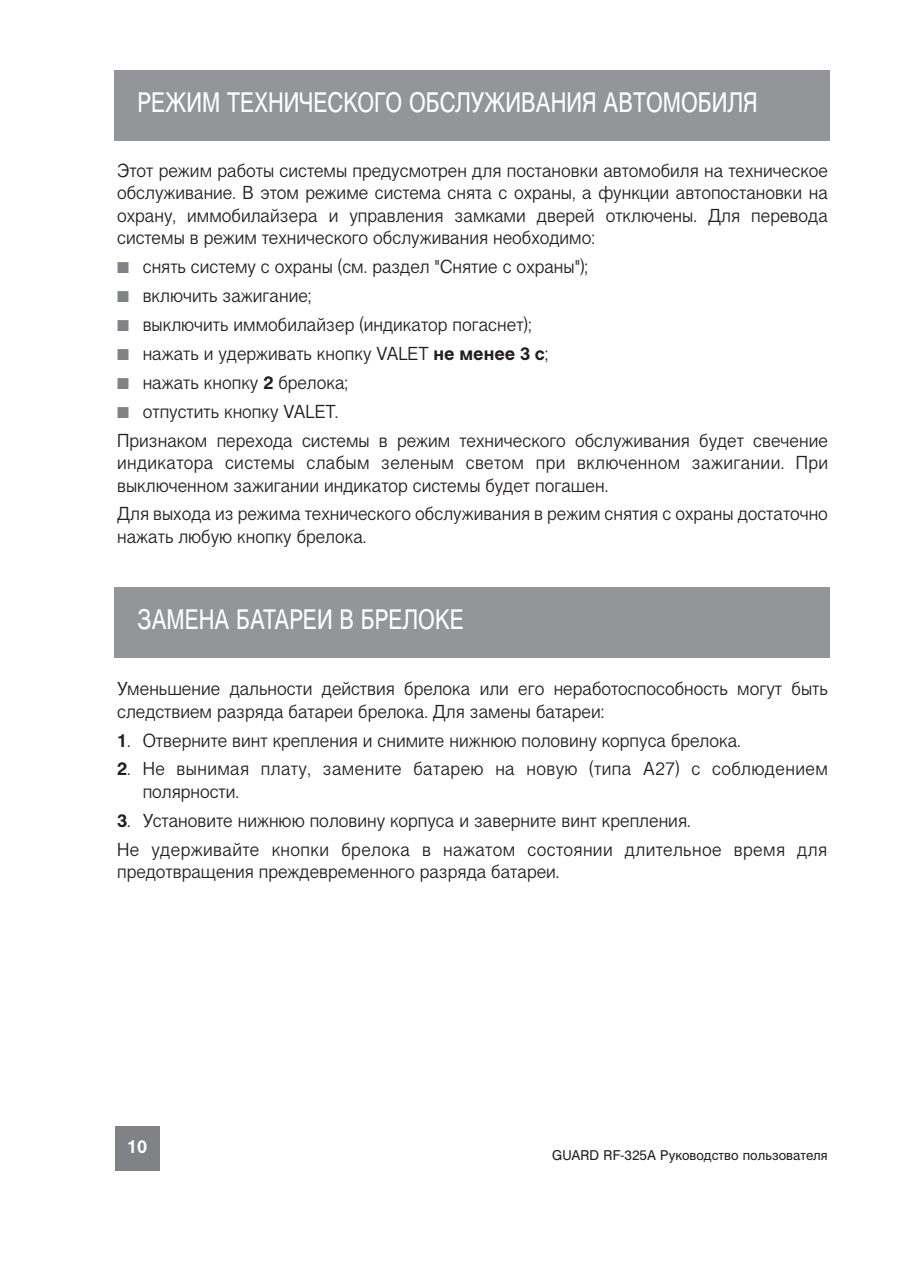
<style>
.page{position:relative;width:913px;height:1276px;background:#fff}
.page>*{position:absolute;margin:0;border:0;box-sizing:border-box;transform-origin:0 0}
.t1{font:condensed 27px "Cyrvetica";color:#fff}
.t2{font:18px/22.5px "Cyrvetica Extra";color:#231f20}
.t3{font:18px/22.5px "Cyrvetica Extra";letter-spacing:.02em;color:#231f20}
.t4{font:700 18px "Cyrvetica";color:#fff}
.t5{font:13.5px "Cyrvetica";color:#231f20}
.s1{color:#808285}
.s2{font-family:"Cyrvetica";font-weight:700}
</style>
<div class="page">
<div style="left:115px;top:1126px;width:44px;height:45px;background:#808285"></div>
<div style="left:115px;top:70px;width:714px;height:70px;background:#939598"></div>
<div style="left:115px;top:587px;width:714px;height:70px;background:#939598"></div>
<h1 class="t1" style="left:137px;top:93px;width:621px">РЕЖИМ ТЕХНИЧЕСКОГО ОБСЛУЖИВАНИЯ АВТОМОБИЛЯ</h1>
<p class="t2" style="left:117px;top:161px;width:712px;text-align:justify">Этот режим работы системы предусмотрен для постановки автомобиля на техническое обслуживание. В этом режиме система снята с охраны, а функции автопостановки на охрану, иммобилайзера и управления замками дверей отключены. Для перевода системы в режим технического обслуживания необходимо:</p>
<p class="t2" style="left:117px;top:257px;width:472px"><span class="s1">■</span> снять систему с охраны (см. раздел "Снятие с охраны");</p>
<p class="t2" style="left:117px;top:286px;width:196px"><span class="s1">■</span> включить зажигание;</p>
<p class="t2" style="left:117px;top:315px;width:416px"><span class="s1">■</span> выключить иммобилайзер (индикатор погаснет);</p>
<p class="t2" style="left:117px;top:344px;width:432px"><span class="s1">■</span> нажать и удерживать кнопку VALET <span class="s2">не менее 3 с</span>;</p>
<p class="t2" style="left:117px;top:373px;width:232px"><span class="s1">■</span> нажать кнопку <span class="s2">2</span> брелока;</p>
<p class="t2" style="left:117px;top:398px;width:712px;line-height:28.8px"><span class="s1">■</span> отпустить кнопку VALET.<br>Признаком перехода системы в режим технического обслуживания будет свечение</p>
<p class="t2" style="left:117px;top:453px;width:712px">индикатора системы слабым зеленым светом при включенном зажигании. При выключенном зажигании индикатор системы будет погашен.</p>
<p class="t2" style="left:117px;top:504px;width:712px">Для выхода из режима технического обслуживания в режим снятия с охраны достаточно нажать любую кнопку брелока.</p>
<h1 class="t1" style="left:137px;top:609px;width:328px">ЗАМЕНА БАТАРЕИ В БРЕЛОКЕ</h1>
<p class="t2" style="left:117px;top:679px;width:712px">Уменьшение дальности действия брелока или его неработоспособность могут быть следствием разряда батареи брелока. Для замены батареи:</p>
<p class="t2" style="left:117px;top:730px;width:624px"><span class="s2">1</span>. Отверните винт крепления и снимите нижнюю половину корпуса брелока.</p>
<p class="t3" style="left:143px;top:759px;width:686px;text-indent:-26px"><span class="s2">2</span>. Не вынимая плату, замените батарею на новую (типа А27) с соблюдением полярности.</p>
<p class="t2" style="left:117px;top:808px;width:711px;line-height:28.8px"><span class="s2">3</span>. Установите нижнюю половину корпуса и заверните винт крепления.<br>Не удерживайте кнопки брелока в нажатом состоянии длительное время для</p>
<p class="t2" style="left:117px;top:862px;width:443px">предотвращения преждевременного разряда батареи.</p>
<p class="t4" style="left:127px;top:1138px;width:22px">10</p>
<p class="t5" style="left:552px;top:1150px;width:277px">GUARD RF-325A Руководство пользователя</p>
</div>
